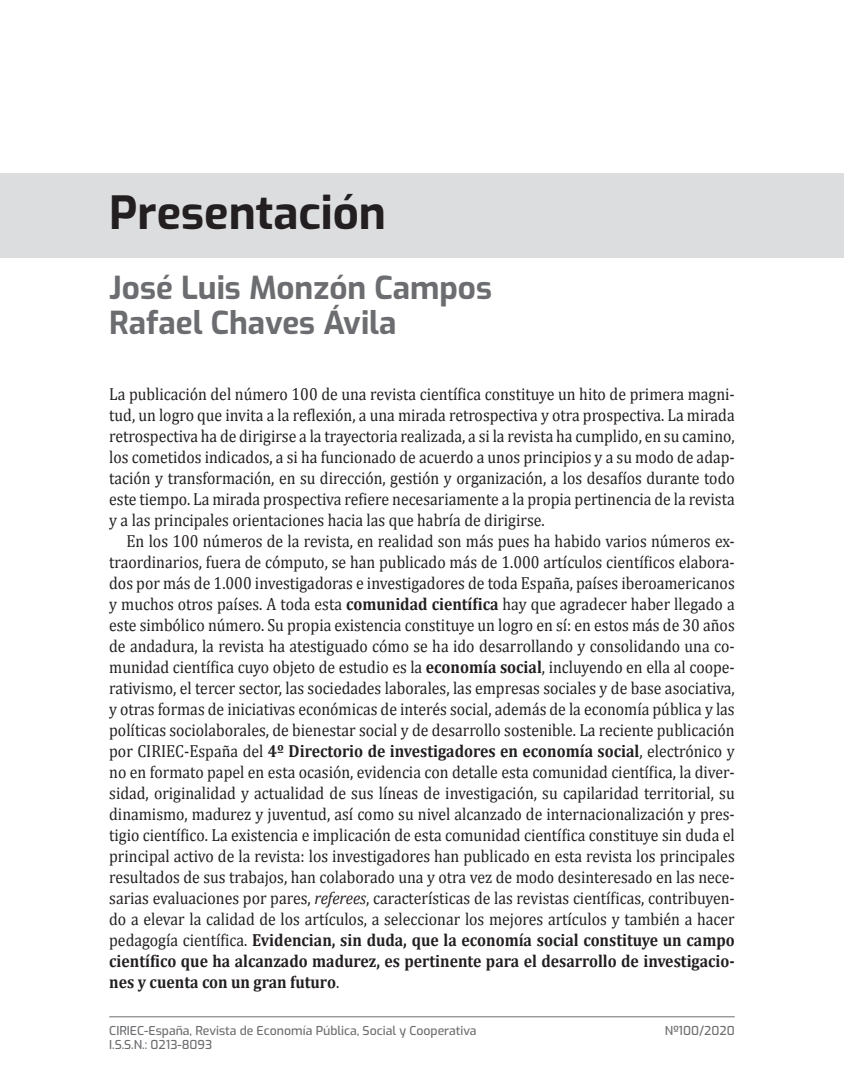
<style>
.page{position:relative;width:844px;height:1092px;background:#fff}
.page>*{position:absolute;margin:0;border:0;box-sizing:border-box;transform-origin:0 0}
.Título{font:100 45.5px "Exo";color:#231f20}
.Autor{font:100 31.5px/35px "Exo";color:#6c6d70}
._1ª_LINEA{font:17.5px/21px "Cambria";color:#231f20;text-align:justify;scale:.9 1}
.t1{font:100 12.25px/14px "Exo";color:#6c6d70}
.s1{font-weight:700}
.s2{font-style:italic}
</style>
<div class="page">
<hr style="left:109px;top:1016px;width:625px;height:1px;background:#6c6d70">
<div style="left:0;top:174px;width:843px;height:84px;background:#dcdddf"></div>
<p class="Título" style="left:109px;top:180px;width:278px">Presentación</p>
<p class="Autor" style="left:109px;top:269px;width:384px">José Luis Monzón Campos<br>Rafael Chaves Ávila</p>
<p class="_1ª_LINEA" style="left:109px;top:383px;width:696px">La publicación del número 100 de una revista científica constituye un hito de primera magni&shy;tud, un logro que invita a la reflexión, a una mirada retrospectiva y otra prospectiva. La mirada retrospectiva ha de dirigirse a la trayectoria realizada, a si la revista ha cumplido, en su camino, los cometidos indicados, a si ha funcionado de acuerdo a unos principios y a su modo de adap&shy;tación y transformación, en su dirección, gestión y organización, a los desafíos durante todo este tiempo. La mirada prospectiva refiere necesariamente a la propia pertinencia de la revista y a las principales orientaciones hacia las que habría de dirigirse.</p>
<p class="_1ª_LINEA" style="left:109px;top:530px;width:696px;text-indent:17px">En los 100 números de la revista, en realidad son más pues ha habido varios números ex&shy;traordinarios, fuera de cómputo, se han publicado más de 1.000 artículos científicos elabora&shy;dos por más de 1.000 investigadoras e investigadores de toda España, países iberoamericanos y muchos otros países. A toda esta <span class="s1">comunidad científica</span> hay que agradecer haber llegado a este simbólico número. Su propia existencia constituye un logro en sí: en estos más de 30 años de andadura, la revista ha atestiguado cómo se ha ido desarrollando y consolidando una co&shy;munidad científica cuyo objeto de estudio es la <span class="s1">economía social</span>, incluyendo en ella al coope&shy;rativismo, el tercer sector, las sociedades laborales, las empresas sociales y de base asociativa, y otras formas de iniciativas económicas de interés social, además de la economía pública y las políticas sociolaborales, de bienestar social y de desarrollo sostenible. La reciente publicación por CIRIEC-España del <span class="s1">4º Directorio de investigadores en economía social</span>, electrónico y no en formato papel en esta ocasión, evidencia con detalle esta comunidad científica, la diver&shy;sidad, originalidad y actualidad de sus líneas de investigación, su capilaridad territorial, su dinamismo, madurez y juventud, así como su nivel alcanzado de internacionalización y pres&shy;tigio científico. La existencia e implicación de esta comunidad científica constituye sin duda el principal activo de la revista: los investigadores han publicado en esta revista los principales resultados de sus trabajos, han colaborado una y otra vez de modo desinteresado en las nece&shy;sarias evaluaciones por pares, <span class="s2">referees</span>, características de las revistas científicas, contribuyen&shy;do a elevar la calidad de los artículos, a seleccionar los mejores artículos y también a hacer pedagogía científica. <span class="s1">Evidencian, sin duda, que la economía social constituye un campo científico que ha alcanzado madurez, es pertinente para el desarrollo de investigacio&shy;nes y cuenta con un gran futuro</span>.</p>
<p class="t1" style="left:109px;top:1022px;width:368px">CIRIEC-España, Revista de Economía Pública, Social y Cooperativa<br>I.S.S.N.: 0213-8093</p>
<p class="t1" style="left:664px;top:1022px;width:71px">Nº100/2020</p>
</div>
